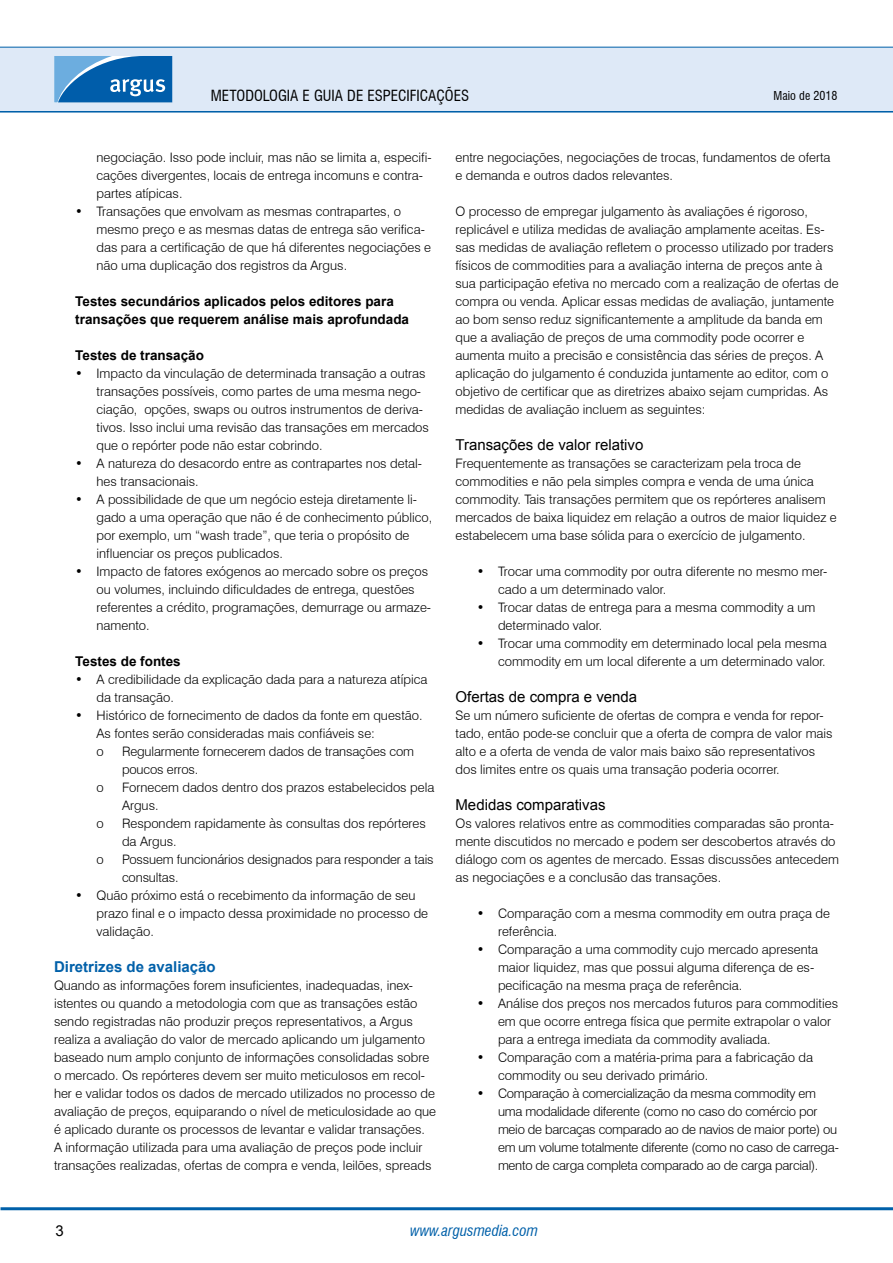
<style>
.page{position:relative;width:893px;height:1263px;background:#fff}
.page>*{position:absolute;margin:0;border:0;box-sizing:border-box;transform-origin:0 0}
.t1{font:15px "Arial";color:#000}
.t2{font:condensed 15px "Swiss 721 BT";color:#000}
.t3{font:700 15px "Arial";color:#0060a9}
.t4{font:italic condensed 15px "Swiss 721 BT";color:#0060a9}
.t5{font:700 13.5px/18px "Arial";color:#000}
.t6{font:300 13.05px/18px "Swiss 721 BT";color:#000}
.t7{font:300 13.05px/18px "Swiss 721 BT";letter-spacing:-.02em;color:#000}
.t8{font:condensed 12px "Swiss 721 BT";color:#000}
</style>
<div class="page">
<hr style="left:0;top:110px;width:893px;height:3px;background:#0060a9">
<div style="left:0;top:47px;width:893px;height:64px;background:#dee9f7"></div>
<hr style="left:0;top:47px;width:893px;height:1px;background:#0060a9">
<svg style="left:54px;top:56px;width:118px;height:46px;background:#307dbd"></svg>
<hr style="left:1px;top:1207px;width:892px;height:3px;background:#0060a9">
<p class="t2" style="left:211px;top:86px;width:260px">METODOLOGIA E GUIA DE ESPECIFICAÇÕES</p>
<p class="t8" style="left:774px;top:88px;width:65px">Maio de 2018</p>
<p class="t6" style="left:97px;top:148px;width:337px">negociação. Isso pode incluir, mas não se limita a, especifi&shy;cações divergentes, locais de entrega incomuns e contra&shy;partes atípicas.</p>
<p class="t6" style="left:97px;top:202px;width:336px;text-indent:-21px">• Transações que envolvam as mesmas contrapartes, o mesmo preço e as mesmas datas de entrega são verifica&shy;das para a certificação de que há diferentes negociações e não uma duplicação dos registros da Argus.</p>
<p class="t5" style="left:75px;top:293px;width:335px">Testes secundários aplicados pelos editores para transações que requerem análise mais aprofundada</p>
<p class="t5" style="left:75px;top:347px;width:130px">Testes de transação</p>
<p class="t6" style="left:97px;top:364px;width:334px;text-indent:-21px">• Impacto da vinculação de determinada transação a outras transações possíveis, como partes de uma mesma nego&shy;ciação, opções, swaps ou outros instrumentos de deriva&shy;tivos. Isso inclui uma revisão das transações em mercados que o repórter pode não estar cobrindo.</p>
<p class="t6" style="left:97px;top:454px;width:327px;text-indent:-21px">• A natureza do desacordo entre as contrapartes nos detal&shy;hes transacionais.</p>
<p class="t6" style="left:97px;top:490px;width:337px;text-indent:-21px">• A possibilidade de que um negócio esteja diretamente li&shy;gado a uma operação que não é de conhecimento público, por exemplo, um “wash trade”, que teria o propósito de influenciar os preços publicados.</p>
<p class="t6" style="left:97px;top:562px;width:336px;text-indent:-21px">• Impacto de fatores exógenos ao mercado sobre os preços ou volumes, incluindo dificuldades de entrega, questões referentes a crédito, programações, demurrage ou armaze&shy;namento.</p>
<p class="t5" style="left:75px;top:653px;width:107px">Testes de fontes</p>
<p class="t6" style="left:97px;top:670px;width:332px;text-indent:-21px">• A credibilidade da explicação dada para a natureza atípica da transação.</p>
<p class="t6" style="left:97px;top:706px;width:328px;text-indent:-21px">• Histórico de fornecimento de dados da fonte em questão.<br>As fontes serão consideradas mais confiáveis se:<br>o</p>
<p class="t6" style="left:122px;top:742px;width:294px">Regularmente fornecerem dados de transações com poucos erros.</p>
<p class="t6" style="left:97px;top:778px;width:9px">o</p>
<p class="t6" style="left:122px;top:778px;width:314px">Fornecem dados dentro dos prazos estabelecidos pela<br>Argus.</p>
<p class="t6" style="left:97px;top:814px;width:9px">o</p>
<p class="t6" style="left:122px;top:814px;width:305px">Respondem rapidamente às consultas dos repórteres da Argus.</p>
<p class="t6" style="left:97px;top:850px;width:9px">o</p>
<p class="t6" style="left:122px;top:850px;width:313px">Possuem funcionários designados para responder a tais consultas.</p>
<p class="t6" style="left:97px;top:886px;width:333px;text-indent:-21px">• Quão próximo está o recebimento da informação de seu prazo final e o impacto dessa proximidade no processo de validação.</p>
<p class="t3" style="left:54px;top:957px;width:163px">Diretrizes de avaliação</p>
<p class="t6" style="left:54px;top:976px;width:384px">Quando as informações forem insuficientes, inadequadas, inex&shy;istentes ou quando a metodologia com que as transações estão sendo registradas não produzir preços representativos, a Argus realiza a avaliação do valor de mercado aplicando um julgamento baseado num amplo conjunto de informações consolidadas sobre o mercado. Os repórteres devem ser muito meticulosos em recol&shy;her e validar todos os dados de mercado utilizados no processo de avaliação de preços, equiparando o nível de meticulosidade ao que é aplicado durante os processos de levantar e validar transações.<br>A informação utilizada para uma avaliação de preços pode incluir transações realizadas, ofertas de compra e venda, leilões, spreads</p>
<p class="t6" style="left:455px;top:148px;width:377px">entre negociações, negociações de trocas, fundamentos de oferta e demanda e outros dados relevantes.</p>
<p class="t6" style="left:455px;top:202px;width:385px">O processo de empregar julgamento às avaliações é rigoroso, replicável e utiliza medidas de avaliação amplamente aceitas. Es&shy;sas medidas de avaliação refletem o processo utilizado por traders físicos de commodities para a avaliação interna de preços ante à sua participação efetiva no mercado com a realização de ofertas de compra ou venda. Aplicar essas medidas de avaliação, juntamente ao bom senso reduz significantemente a amplitude da banda em que a avaliação de preços de uma commodity pode ocorrer e aumenta muito a precisão e consistência das séries de preços. A aplicação do julgamento é conduzida juntamente ao editor, com o objetivo de certificar que as diretrizes abaixo sejam cumpridas. As medidas de avaliação incluem as seguintes:</p>
<p class="t1" style="left:455px;top:435px;width:189px">Transações de valor relativo</p>
<p class="t6" style="left:455px;top:454px;width:383px">Frequentemente as transações se caracterizam pela troca de commodities e não pela simples compra e venda de uma única commodity. Tais transações permitem que os repórteres analisem mercados de baixa liquidez em relação a outros de maior liquidez e estabelecem uma base sólida para o exercício de julgamento.</p>
<p class="t6" style="left:498px;top:562px;width:331px;text-indent:-21px">• Trocar uma commodity por outra diferente no mesmo mer&shy;cado a um determinado valor.</p>
<p class="t6" style="left:498px;top:598px;width:319px;text-indent:-21px">• Trocar datas de entrega para a mesma commodity a um determinado valor.</p>
<p class="t6" style="left:477px;top:634px;width:352px;text-align:right">• Trocar uma commodity em determinado local pela mesma commodity em um local diferente a um determinado valor.</p>
<p class="t1" style="left:455px;top:687px;width:183px">Ofertas de compra e venda</p>
<p class="t6" style="left:455px;top:706px;width:379px">Se um número suficiente de ofertas de compra e venda for repor&shy;tado, então pode-se concluir que a oferta de compra de valor mais alto e a oferta de venda de valor mais baixo são representativos dos limites entre os quais uma transação poderia ocorrer.</p>
<p class="t1" style="left:455px;top:795px;width:152px">Medidas comparativas</p>
<p class="t6" style="left:455px;top:814px;width:385px">Os valores relativos entre as commodities comparadas são pronta&shy;mente discutidos no mercado e podem ser descobertos através do diálogo com os agentes de mercado. Essas discussões antecedem as negociações e a conclusão das transações.</p>
<p class="t6" style="left:498px;top:904px;width:334px;text-indent:-21px">• Comparação com a mesma commodity em outra praça de referência.</p>
<p class="t6" style="left:498px;top:940px;width:322px;text-indent:-21px">• Comparação a uma commodity cujo mercado apresenta maior liquidez, mas que possui alguma diferença de es&shy;pecificação na mesma praça de referência.</p>
<p class="t6" style="left:498px;top:994px;width:342px;text-indent:-21px">• Análise dos preços nos mercados futuros para commodities em que ocorre entrega física que permite extrapolar o valor para a entrega imediata da commodity avaliada.</p>
<p class="t6" style="left:498px;top:1048px;width:317px;text-indent:-21px">• Comparação com a matéria-prima para a fabricação da commodity ou seu derivado primário.</p>
<p class="t7" style="left:498px;top:1084px;width:342px;text-indent:-21px">• Comparação à comercialização da mesma commodity em uma modalidade diferente (como no caso do comércio por meio de barcaças comparado ao de navios de maior porte) ou em um volume totalmente diferente (como no caso de carrega&shy;mento de carga completa comparado ao de carga parcial).</p>
<p class="t1" style="left:55px;top:1220px;width:10px">3</p>
<p class="t4" style="left:410px;top:1221px;width:129px">www.argusmedia.com</p>
</div>
